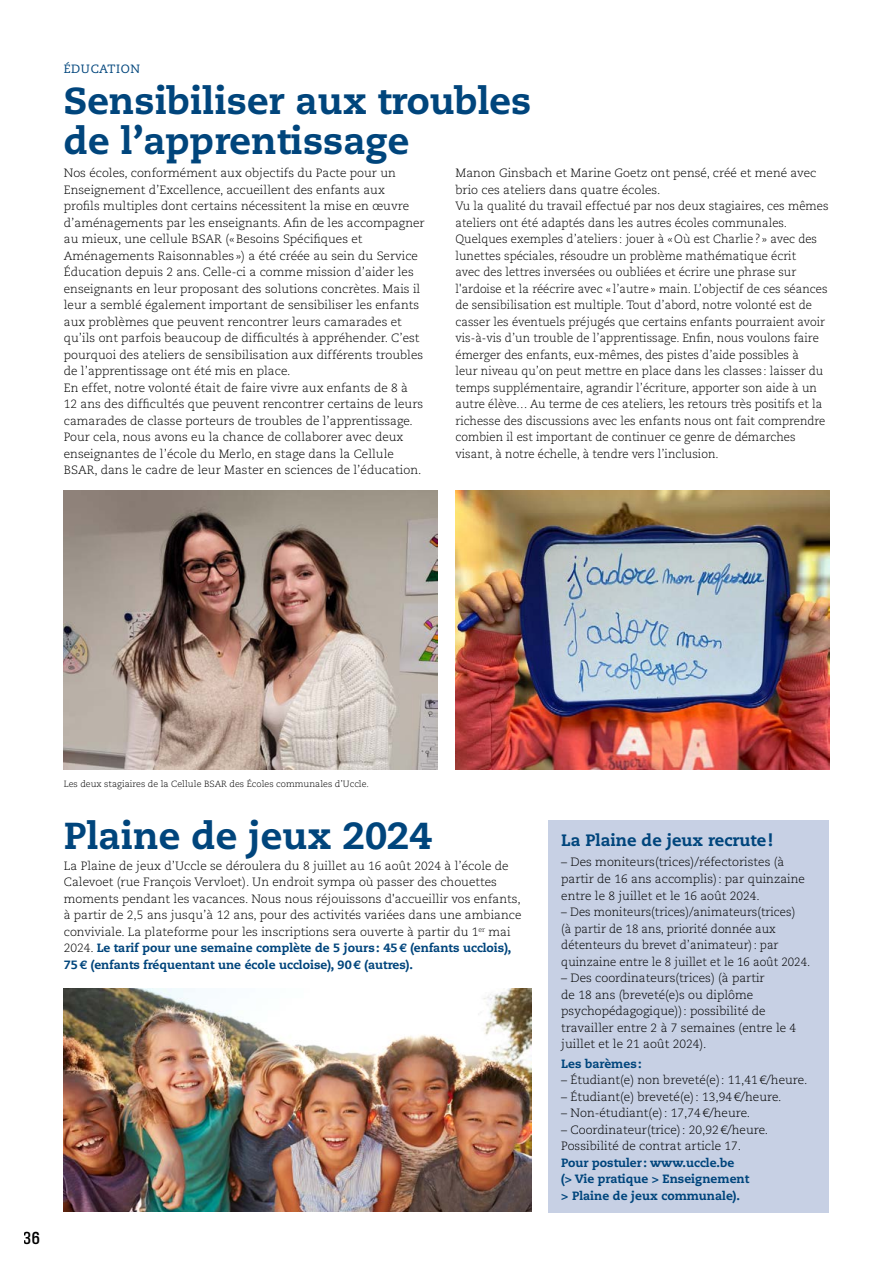
<style>
.page{position:relative;width:893px;height:1263px;background:#fff}
.page>*{position:absolute;margin:0;border:0;box-sizing:border-box;transform-origin:0 0}
.t1{font:800 37.5px/40.5px "Caecilia LT Pro 85";color:#00457c}
.t2{font:800 16.5px "Caecilia LT Pro 85";color:#00457c}
.t3{font:600 condensed 15px "PP Formula";color:#000}
.t4{font:300 12px/16.5px "Caecilia LT Pro 45";color:#000}
.t5{font:800 12px/16.5px "Caecilia LT Pro 85";color:#00457c}
.t6{font:300 12px/16.5px "Caecilia LT Pro 45";color:#000;scale:.96 1}
.t7{font:12px "Caecilia LT Pro 55 Roman";letter-spacing:.05em;color:#00457c}
.t8{font:300 9px "Caecilia LT Pro 45";color:#000}
.s1{font-family:"Caecilia LT Pro 45";font-weight:300;color:#000}
</style>
<div class="page">
<img style="left:64px;top:491px;width:373px;height:279px">
<img style="left:64px;top:988px;width:467px;height:224px">
<img style="left:455px;top:491px;width:374px;height:279px">
<div style="left:549px;top:820px;width:280px;height:392px;background:#c7d0e4"></div>
<p class="t7" style="left:64px;top:61px;width:78px">ÉDUCATION</p>
<h1 class="t1" style="left:64px;top:79px;width:469px">Sensibiliser aux troubles de l’apprentissage</h1>
<p class="t4" style="left:64px;top:164px;width:362px">Nos écoles, conformément aux objectifs du Pacte pour un Enseignement d’Excellence, accueillent des enfants aux<br>profils multiples dont certains nécessitent la mise en œuvre d’aménagements par les enseignants. Afin de les accompagner au mieux, une cellule BSAR («Besoins Spécifiques et Aménagements Raisonnables ») a été créée au sein du Service Éducation depuis 2 ans. Celle-ci a comme mission d’aider les enseignants en leur proposant des solutions concrètes. Mais il leur a semblé également important de sensibiliser les enfants aux problèmes que peuvent rencontrer leurs camarades et qu’ils ont parfois beaucoup de difficultés à appréhender. C’est pourquoi des ateliers de sensibilisation aux différents troubles de l’apprentissage ont été mis en place.<br>En effet, notre volonté était de faire vivre aux enfants de 8 à<br>12 ans des difficultés que peuvent rencontrer certains de leurs camarades de classe porteurs de troubles de l’apprentissage.<br>Pour cela, nous avons eu la chance de collaborer avec deux enseignantes de l’école du Merlo, en stage dans la Cellule BSAR, dans le cadre de leur Master en sciences de l’éducation.</p>
<p class="t4" style="left:455px;top:164px;width:375px">Manon Ginsbach et Marine Goetz ont pensé, créé et mené avec brio ces ateliers dans quatre écoles.<br>Vu la qualité du travail effectué par nos deux stagiaires, ces mêmes ateliers ont été adaptés dans les autres écoles communales.<br>Quelques exemples d’ateliers : jouer à «Où est Charlie? » avec des lunettes spéciales, résoudre un problème mathématique écrit<br>avec des lettres inversées ou oubliées et écrire une phrase sur l'ardoise et la réécrire avec « l’autre» main. L’objectif de ces séances de sensibilisation est multiple. Tout d’abord, notre volonté est de casser les éventuels préjugés que certains enfants pourraient avoir vis-à-vis d’un trouble de l’apprentissage. Enfin, nous voulons faire émerger des enfants, eux-mêmes, des pistes d’aide possibles à<br>leur niveau qu’on peut mettre en place dans les classes : laisser du temps supplémentaire, agrandir l’écriture, apporter son aide à un autre élève… Au terme de ces ateliers, les retours très positifs et la richesse des discussions avec les enfants nous ont fait comprendre combien il est important de continuer ce genre de démarches visant, à notre échelle, à tendre vers l’inclusion.</p>
<p class="t8" style="left:64px;top:778px;width:307px">Les deux stagiaires de la Cellule BSAR des Écoles communales d’Uccle.</p>
<h1 class="t1" style="left:64px;top:815px;width:369px">Plaine de jeux 2024</h1>
<p class="t4" style="left:64px;top:857px;width:459px">La Plaine de jeux d’Uccle se déroulera du 8 juillet au 16 août 2024 à l’école de Calevoet (rue François Vervloet). Un endroit sympa où passer des chouettes moments pendant les vacances. Nous nous réjouissons d'accueillir vos enfants, à partir de 2,5 ans jusqu’à 12 ans, pour des activités variées dans une ambiance conviviale. La plateforme pour les inscriptions sera ouverte à partir du 1<sup>er</sup> mai</p>
<p class="t5" style="left:64px;top:939px;width:449px"><span class="s1">2024.</span> Le tarif pour une semaine complète de 5 jours: 45€ (enfants ucclois),<br>75€ (enfants fréquentant une école uccloise), 90€ (autres).</p>
<p class="t3" style="left:24px;top:1229px;width:17px">36</p>
<h2 class="t2" style="left:561px;top:828px;width:213px">La Plaine de jeux recrute!</h2>
<p class="t4" style="left:561px;top:854px;width:245px">– Des moniteurs(trices)/réfectoristes (à partir de 16 ans accomplis): par quinzaine entre le 8 juillet et le 16 août 2024.</p>
<p class="t6" style="left:561px;top:903px;width:261px">– Des moniteurs(trices)/animateurs(trices)<br>(à partir de 18 ans, priorité donnée aux détenteurs du brevet d’animateur): par quinzaine entre le 8 juillet et le 16 août 2024.</p>
<p class="t4" style="left:561px;top:969px;width:236px">– Des coordinateurs(trices) (à partir<br>de 18 ans (breveté(e)s ou diplôme psychopédagogique)): possibilité de travailler entre 2 à 7 semaines (entre le 4 juillet et le 21 août 2024).</p>
<p class="t5" style="left:561px;top:1055px;width:82px">Les barèmes:</p>
<p class="t4" style="left:561px;top:1071px;width:248px">– Étudiant(e) non breveté(e): 11,41€/heure.</p>
<p class="t4" style="left:561px;top:1088px;width:222px">– Étudiant(e) breveté(e): 13,94€/heure.</p>
<p class="t4" style="left:561px;top:1104px;width:190px">– Non-étudiant(e): 17,74€/heure.</p>
<p class="t4" style="left:561px;top:1121px;width:208px">– Coordinateur(trice): 20,92€/heure.<br>Possibilité de contrat article 17.</p>
<p class="t5" style="left:561px;top:1154px;width:189px">Pour postuler : www.uccle.be<br>(&gt; Vie pratique &gt; Enseignement &gt; Plaine de jeux communale).</p>
</div>
